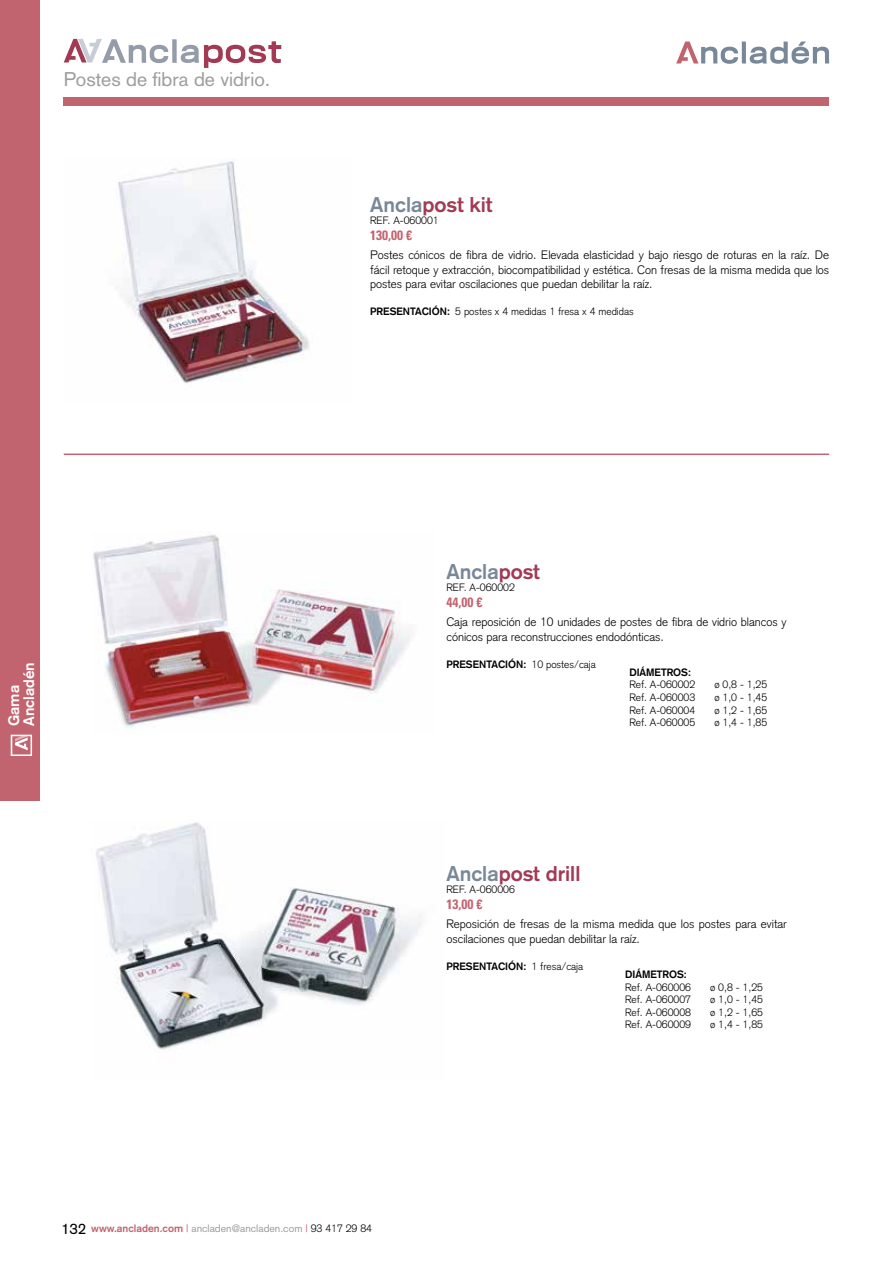
<style>
.page{position:relative;width:893px;height:1263px;background:#fff}
.page>*{position:absolute;margin:0;border:0;box-sizing:border-box;transform-origin:0 0}
.t1{font:700 21px "Akzidenz Grotesk";color:#a23a54}
.t2{font:700 21px "Akzidenz Grotesk";color:#798898}
.t3{font:19.5px "Akzidenz Grotesk";color:#9d9d9c}
.t4{font:700 15px/15px "Akzidenz Grotesk";color:#fff}
.t5{font:700 condensed 13.5px "Univers LT Std";color:#c2646f}
.t6{font:300 12px/14.4px "Akzidenz Grotesk";color:#000}
.t7{font:300 10.5px "Akzidenz Grotesk";color:#000}
.t8{font:700 10.5px "Akzidenz Grotesk";color:#000}
.t9{font:10.5px "Akzidenz Grotesk";color:#9d9d9c}
.s1{color:#798898}
.s2{font-weight:700}
.s3{color:#a23a54}
.s4{font-weight:300}
.s5{font-size:15px;color:#000}
.s6{font-weight:700;color:#c2646f}
.s7{color:#c2646f}
.s8{font-weight:300;color:#000}
</style>
<div class="page">
<svg style="left:676px;top:42px;width:153px;height:22px"></svg>
<div style="left:64px;top:97px;width:765px;height:8px;background:#c2646f"></div>
<svg style="left:64px;top:39px;width:217px;height:29px"></svg>
<img style="left:117px;top:159px;width:192px;height:225px">
<img style="left:93px;top:535px;width:318px;height:193px">
<img style="left:96px;top:822px;width:325px;height:228px">
<hr style="left:64px;top:453px;width:765px;height:2px;background:#c2646f">
<div style="left:0;top:0;width:40px;height:788px;background:#c2646f"></div>
<svg style="left:11px;top:735px;width:21px;height:21px"></svg>
<h2 class="t3" style="left:64px;top:68px;width:208px">Postes de fibra de vidrio.</h2>
<h1 class="t1" style="left:370px;top:192px;width:124px"><span class="s1">Ancla</span>post kit</h1>
<p class="t7" style="left:370px;top:215px;width:70px">REF. A-060001</p>
<p class="t5" style="left:370px;top:227px;width:43px">130,00 €</p>
<p class="t6" style="left:370px;top:248px;width:460px;text-align:justify">Postes cónicos de fibra de vidrio. Elevada elasticidad y bajo riesgo de roturas en la raíz. De fácil retoque y extracción, biocompatibilidad y estética. Con fresas de la misma medida que los postes para evitar oscilaciones que puedan debilitar la raíz.</p>
<p class="t7" style="left:370px;top:305px;width:265px"><span class="s2">PRESENTACIÓN:</span> 5 postes x 4 medidas 1 fresa x 4 medidas</p>
<p class="t4" style="left:6px;top:726px;width:65px;rotate:-90deg">Gama<br>Ancladén</p>
<h1 class="t2" style="left:446px;top:559px;width:95px">Ancla<span class="s3">post</span></h1>
<p class="t7" style="left:446px;top:581px;width:70px">REF. A-060002</p>
<p class="t5" style="left:446px;top:594px;width:37px">44,00 €</p>
<p class="t6" style="left:446px;top:615px;width:342px">Caja reposición de 10 unidades de postes de fibra de vidrio blancos y cónicos para reconstrucciones endodónticas.</p>
<p class="t8" style="left:446px;top:658px;width:151px">PRESENTACIÓN: <span class="s4">10 postes/caja</span></p>
<p class="t8" style="left:629px;top:666px;width:63px">DIÁMETROS:</p>
<p class="t7" style="left:629px;top:679px;width:67px">Ref. A-060002</p>
<p class="t7" style="left:714px;top:679px;width:54px">ø 0,8 - 1,25</p>
<p class="t7" style="left:629px;top:691px;width:67px">Ref. A-060003</p>
<p class="t7" style="left:714px;top:691px;width:54px">ø 1,0 - 1,45</p>
<p class="t7" style="left:629px;top:704px;width:67px">Ref. A-060004</p>
<p class="t7" style="left:714px;top:704px;width:54px">ø 1,2 - 1,65</p>
<p class="t7" style="left:629px;top:716px;width:67px">Ref. A-060005</p>
<p class="t7" style="left:714px;top:716px;width:54px">ø 1,4 - 1,85</p>
<h1 class="t1" style="left:446px;top:861px;width:135px"><span class="s1">Ancla</span>post drill</h1>
<p class="t7" style="left:446px;top:884px;width:70px">REF. A-060006</p>
<p class="t5" style="left:446px;top:896px;width:37px">13,00 €</p>
<p class="t6" style="left:446px;top:917px;width:342px">Reposición de fresas de la misma medida que los postes para evitar oscilaciones que puedan debilitar la raíz.</p>
<p class="t8" style="left:446px;top:960px;width:138px">PRESENTACIÓN: <span class="s4">1 fresa/caja</span></p>
<p class="t8" style="left:625px;top:968px;width:63px">DIÁMETROS:</p>
<p class="t7" style="left:625px;top:981px;width:67px">Ref. A-060006</p>
<p class="t7" style="left:710px;top:981px;width:54px">ø 0,8 - 1,25</p>
<p class="t7" style="left:625px;top:993px;width:67px">Ref. A-060007</p>
<p class="t7" style="left:710px;top:993px;width:54px">ø 1,0 - 1,45</p>
<p class="t7" style="left:625px;top:1006px;width:67px">Ref. A-060008</p>
<p class="t7" style="left:710px;top:1006px;width:54px">ø 1,2 - 1,65</p>
<p class="t7" style="left:625px;top:1018px;width:67px">Ref. A-060009</p>
<p class="t7" style="left:710px;top:1018px;width:54px">ø 1,4 - 1,85</p>
<p class="t9" style="left:61px;top:1222px;width:312px"><span class="s5">132</span> <span class="s6">www.ancladen.com</span> <span class="s7">|</span> ancladen@ancladen.com <span class="s7">|</span> <span class="s8">93 417 29 84</span></p>
</div>
